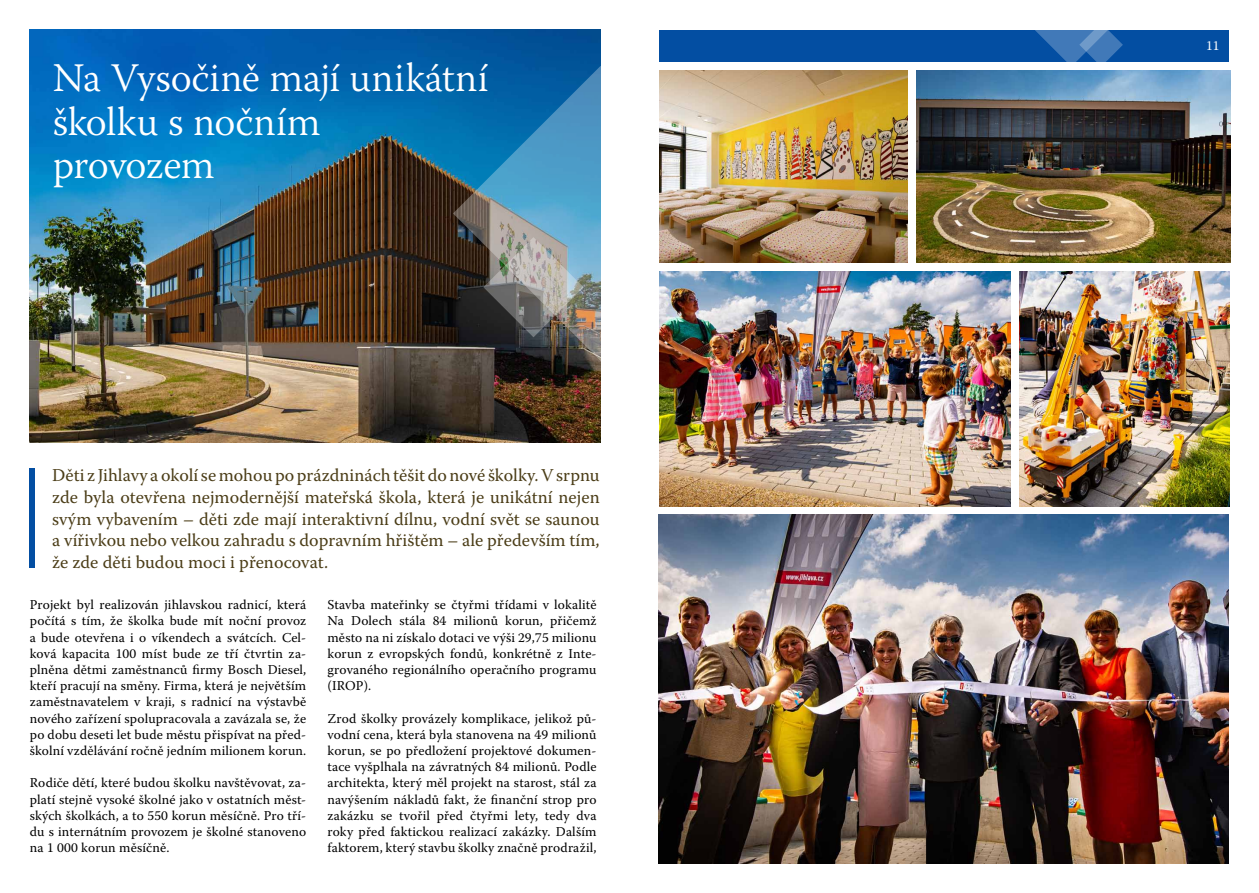
<style>
.page{position:relative;width:1259px;height:893px;background:#fff}
.page>*{position:absolute;margin:0;border:0;box-sizing:border-box;transform-origin:0 0}
.t1{font:300 40.5px/43.5px "Warnock Pro";letter-spacing:-.005em;color:#fff}
.t2{font:18px/21.6px "Warnock Pro";color:#4b3d17;text-align:justify}
.t3{font:13.5px/16.2px "Warnock Pro";letter-spacing:.01em;color:#000;text-align:justify}
.t4{font:13.5px "Warnock Pro";color:#fff}
</style>
<div class="page">
<img style="left:30px;top:30px;width:570px;height:412px">
<svg style="left:453px;top:66px;width:295px;height:295px"></svg>
<img style="left:483px;top:237px;width:100px;height:100px">
<div style="left:659px;top:30px;width:570px;height:31px;background:#034ea2"></div>
<svg style="left:1023px;top:30px;width:100px;height:32px"></svg>
<div style="left:30px;top:468px;width:5px;height:100px;background:#034ea2"></div>
<img style="left:658px;top:515px;width:570px;height:348px">
<img style="left:916px;top:70px;width:314px;height:193px">
<img style="left:659px;top:70px;width:248px;height:193px">
<img style="left:659px;top:272px;width:351px;height:234px">
<img style="left:1019px;top:272px;width:210px;height:234px">
<h1 class="t1" style="left:53px;top:55px;width:437px">Na Vysočině mají unikátní školku s nočním provozem</h1>
<p class="t2" style="left:52px;top:464px;width:549px">Děti z Jihlavy a okolí se mohou po prázdninách těšit do nové školky. V srpnu zde byla otevřena nejmodernější mateřská škola, která je unikátní nejen svým vybavením – děti zde mají interaktivní dílnu, vodní svět se saunou a vířivkou nebo velkou zahradu s dopravním hřištěm – ale především tím, že zde děti budou moci i přenocovat.</p>
<p class="t3" style="left:30px;top:596px;width:278px">Projekt byl realizován jihlavskou radnicí, která počítá s tím, že školka bude mít noční provoz a bude otevřena i o víkendech a svátcích. Cel&shy;ková kapacita 100 míst bude ze tří čtvrtin za&shy;plněna dětmi zaměstnanců firmy Bosch Diesel, kteří pracují na směny. Firma, která je největším zaměstnavatelem v kraji, s radnicí na výstavbě nového zařízení spolupracovala a zavázala se, že po dobu deseti let bude městu přispívat na před&shy;školní vzdělávání ročně jedním milionem korun.</p>
<p class="t3" style="left:30px;top:775px;width:278px">Rodiče dětí, které budou školku navštěvovat, za&shy;platí stejně vysoké školné jako v ostatních měst&shy;ských školkách, a to 550 korun měsíčně. Pro tří&shy;du s internátním provozem je školné stanoveno na 1 000 korun měsíčně.</p>
<p class="t3" style="left:327px;top:596px;width:270px">Stavba mateřinky se čtyřmi třídami v lokalitě Na Dolech stála 84 milionů korun, přičemž město na ni získalo dotaci ve výši 29,75 milionu korun z evropských fondů, konkrétně z Inte&shy;grovaného regionálního operačního programu (IROP).</p>
<p class="t3" style="left:327px;top:710px;width:270px">Zrod školky provázely komplikace, jelikož pů&shy;vodní cena, která byla stanovena na 49 milionů korun, se po předložení projektové dokumen&shy;tace vyšplhala na závratných 84 milionů. Podle architekta, který měl projekt na starost, stál za navýšením nákladů fakt, že finanční strop pro zakázku se tvořil před čtyřmi lety, tedy dva roky před faktickou realizací zakázky. Dalším faktorem, který stavbu školky značně prodražil,</p>
<p class="t4" style="left:1206px;top:37px;width:15px">11</p>
</div>
